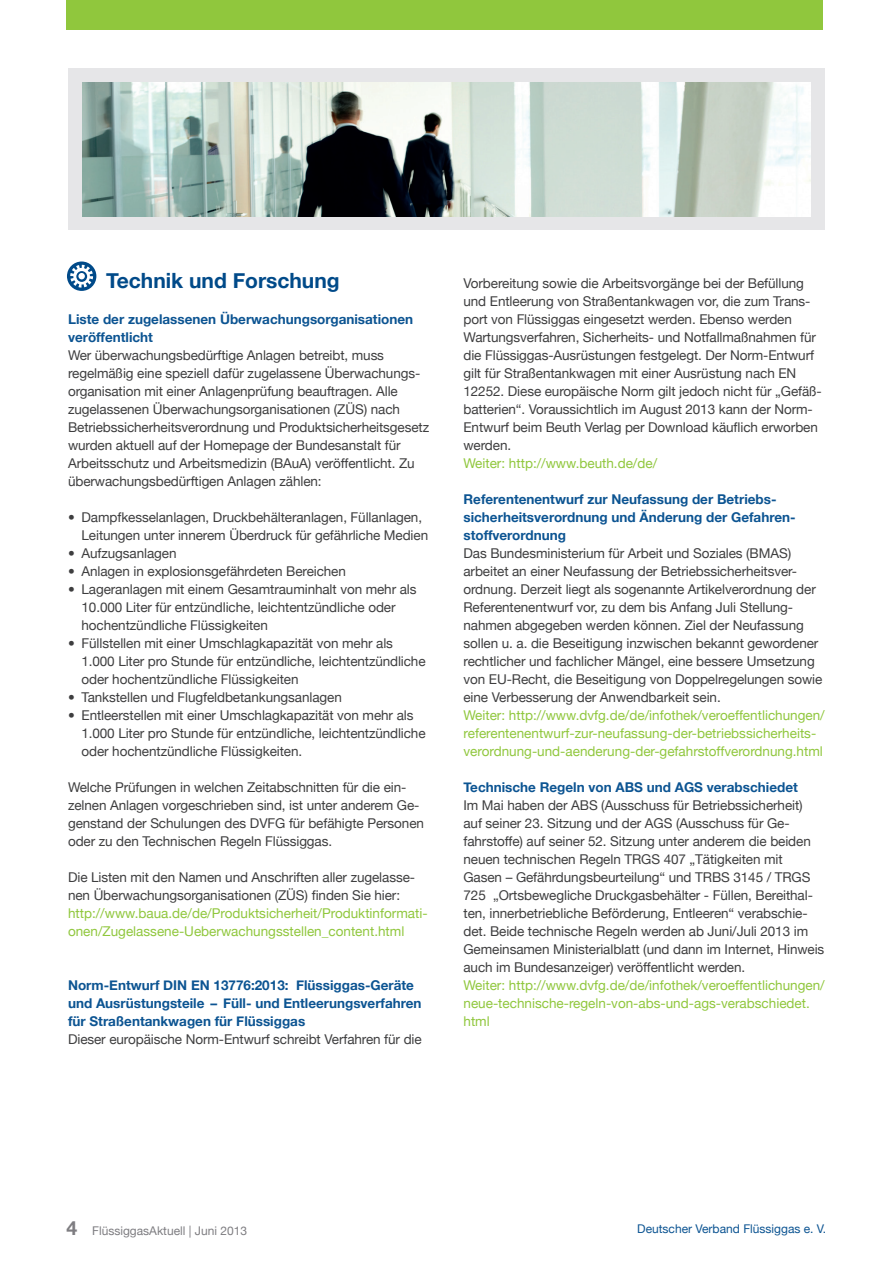
<style>
.page{position:relative;width:893px;height:1263px;background:#fff}
.page>*{position:absolute;margin:0;border:0;box-sizing:border-box;transform-origin:0 0}
.t1{font:700 21px "Helvetica Neue";color:#004a89}
.t2{font:13.5px/18px "Helvetica Neue";letter-spacing:-.005em;color:#3e3e3f}
.t3{font:13.5px/18px "Helvetica Neue";color:#90c73d}
.t4{font:700 13.5px/18px "Helvetica Neue";color:#0c5492}
.t5{font:12px "Helvetica Neue";color:#0c5492}
.t6{font:12px "Helvetica Neue";color:#7e7d81}
.s1{font-weight:700;font-size:19.5px}
</style>
<div class="page">
<div style="left:67px;top:0;width:756px;height:30px;background:#90c73d"></div>
<svg style="left:67px;top:261px;width:29px;height:30px"></svg>
<svg style="left:70px;top:265px;width:23px;height:23px"></svg>
<div style="left:78px;top:273px;width:7px;height:6px;background:#fff;border-radius:50%"></div>
<div style="left:68px;top:68px;width:757px;height:162px;background:#e6e6e8"></div>
<img style="left:83px;top:83px;width:727px;height:133px">
<h1 class="t1" style="left:106px;top:267px;width:235px">Technik und Forschung</h1>
<p class="t4" style="left:68px;top:310px;width:347px">Liste der zugelassenen Überwachungsorganisationen veröffentlicht</p>
<p class="t2" style="left:68px;top:346px;width:363px">Wer überwachungsbedürftige Anlagen betreibt, muss regelmäßig eine speziell dafür zugelassene Überwachungs&shy;organisation mit einer Anlagenprüfung beauftragen. Alle zugelassenen Überwachungsorganisationen (ZÜS) nach Betriebssicherheitsverordnung und Produktsicherheitsgesetz wurden aktuell auf der Homepage der Bundesanstalt für Arbeitsschutz und Arbeitsmedizin (BAuA) veröffentlicht. Zu überwachungsbedürftigen Anlagen zählen:</p>
<p class="t2" style="left:82px;top:508px;width:348px;text-indent:-14px">• Dampfkesselanlagen, Druckbehälteranlagen, Füllanlagen,<br>Leitungen unter innerem Überdruck für gefährliche Medien</p>
<p class="t2" style="left:68px;top:544px;width:110px">• Aufzugsanlagen</p>
<p class="t2" style="left:68px;top:562px;width:279px">• Anlagen in explosionsgefährdeten Bereichen</p>
<p class="t2" style="left:82px;top:580px;width:337px;text-indent:-14px">• Lageranlagen mit einem Gesamtrauminhalt von mehr als<br>10.000 Liter für entzündliche, leichtentzündliche oder hochentzündliche Flüssigkeiten</p>
<p class="t2" style="left:82px;top:634px;width:346px;text-indent:-14px">• Füllstellen mit einer Umschlagkapazität von mehr als<br>1.000 Liter pro Stunde für entzündliche, leichtentzündliche oder hochentzündliche Flüssigkeiten</p>
<p class="t2" style="left:68px;top:688px;width:275px">• Tankstellen und Flugfeldbetankungsanlagen</p>
<p class="t2" style="left:82px;top:706px;width:346px;text-indent:-14px">• Entleerstellen mit einer Umschlagkapazität von mehr als<br>1.000 Liter pro Stunde für entzündliche, leichtentzündliche oder hochentzündliche Flüssigkeiten.</p>
<p class="t2" style="left:68px;top:778px;width:357px">Welche Prüfungen in welchen Zeitabschnitten für die ein&shy;zelnen Anlagen vorgeschrieben sind, ist unter anderem Ge&shy;genstand der Schulungen des DVFG für befähigte Personen oder zu den Technischen Regeln Flüssiggas.</p>
<p class="t2" style="left:68px;top:868px;width:349px">Die Listen mit den Namen und Anschriften aller zugelasse&shy;nen Überwachungsorganisationen (ZÜS) finden Sie hier:</p>
<p class="t3" style="left:68px;top:904px;width:361px">http://www.baua.de/de/Produktsicherheit/Produktinformati&shy;onen/Zugelassene-Ueberwachungsstellen_content.html</p>
<p class="t4" style="left:68px;top:976px;width:355px">Norm-Entwurf DIN EN 13776:2013: Flüssiggas-Geräte und Ausrüstungsteile – Füll- und Entleerungsverfahren für Straßentankwagen für Flüssiggas</p>
<p class="t2" style="left:68px;top:1030px;width:355px">Dieser europäische Norm-Entwurf schreibt Verfahren für die</p>
<p class="t2" style="left:463px;top:274px;width:360px">Vorbereitung sowie die Arbeitsvorgänge bei der Befüllung und Entleerung von Straßentankwagen vor, die zum Trans&shy;port von Flüssiggas eingesetzt werden. Ebenso werden Wartungsverfahren, Sicherheits- und Notfallmaßnahmen für die Flüssiggas-Ausrüstungen festgelegt. Der Norm-Entwurf gilt für Straßentankwagen mit einer Ausrüstung nach EN 12252. Diese europäische Norm gilt jedoch nicht für „Gefäß&shy;batterien“. Voraussichtlich im August 2013 kann der Norm-Entwurf beim Beuth Verlag per Download käuflich erworben werden.</p>
<p class="t3" style="left:463px;top:454px;width:195px">Weiter: http://www.beuth.de/de/</p>
<p class="t4" style="left:463px;top:490px;width:334px">Referentenentwurf zur Neufassung der Betriebs&shy;sicherheitsverordnung und Änderung der Gefahren&shy;stoffverordnung</p>
<p class="t2" style="left:463px;top:544px;width:360px">Das Bundesministerium für Arbeit und Soziales (BMAS) arbeitet an einer Neufassung der Betriebssicherheitsver&shy;ordnung. Derzeit liegt als sogenannte Artikelverordnung der Referentenentwurf vor, zu dem bis Anfang Juli Stellung&shy;nahmen abgegeben werden können. Ziel der Neufassung sollen u. a. die Beseitigung inzwischen bekannt gewordener rechtlicher und fachlicher Mängel, eine bessere Umsetzung von EU-Recht, die Beseitigung von Doppelregelungen sowie eine Verbesserung der Anwendbarkeit sein.</p>
<p class="t3" style="left:463px;top:706px;width:363px">Weiter: http://www.dvfg.de/de/infothek/veroeffentlichungen/ referentenentwurf-zur-neufassung-der-betriebssicherheits&shy;verordnung-und-aenderung-der-gefahrstoffverordnung.html</p>
<p class="t4" style="left:463px;top:778px;width:336px">Technische Regeln von ABS und AGS verabschiedet</p>
<p class="t2" style="left:463px;top:796px;width:362px">Im Mai haben der ABS (Ausschuss für Betriebssicherheit) auf seiner 23. Sitzung und der AGS (Ausschuss für Ge&shy;fahrstoffe) auf seiner 52. Sitzung unter anderem die beiden neuen technischen Regeln TRGS 407 „Tätigkeiten mit Gasen – Gefährdungsbeurteilung“ und TRBS 3145 / TRGS 725 „Ortsbewegliche Druckgasbehälter - Füllen, Bereithal&shy;ten, innerbetriebliche Beförderung, Entleeren“ verabschie&shy;det. Beide technische Regeln werden ab Juni/Juli 2013 im Gemeinsamen Ministerialblatt (und dann im Internet, Hinweis auch im Bundesanzeiger) veröffentlicht werden.</p>
<p class="t3" style="left:463px;top:976px;width:363px">Weiter: http://www.dvfg.de/de/infothek/veroeffentlichungen/ neue-technische-regeln-von-abs-und-ags-verabschiedet. html</p>
<p class="t6" style="left:66px;top:1224px;width:182px"><span class="s1">4</span> FlüssiggasAktuell | Juni 2013</p>
<p class="t5" style="left:637px;top:1221px;width:190px">Deutscher Verband Flüssiggas e. V.</p>
</div>
